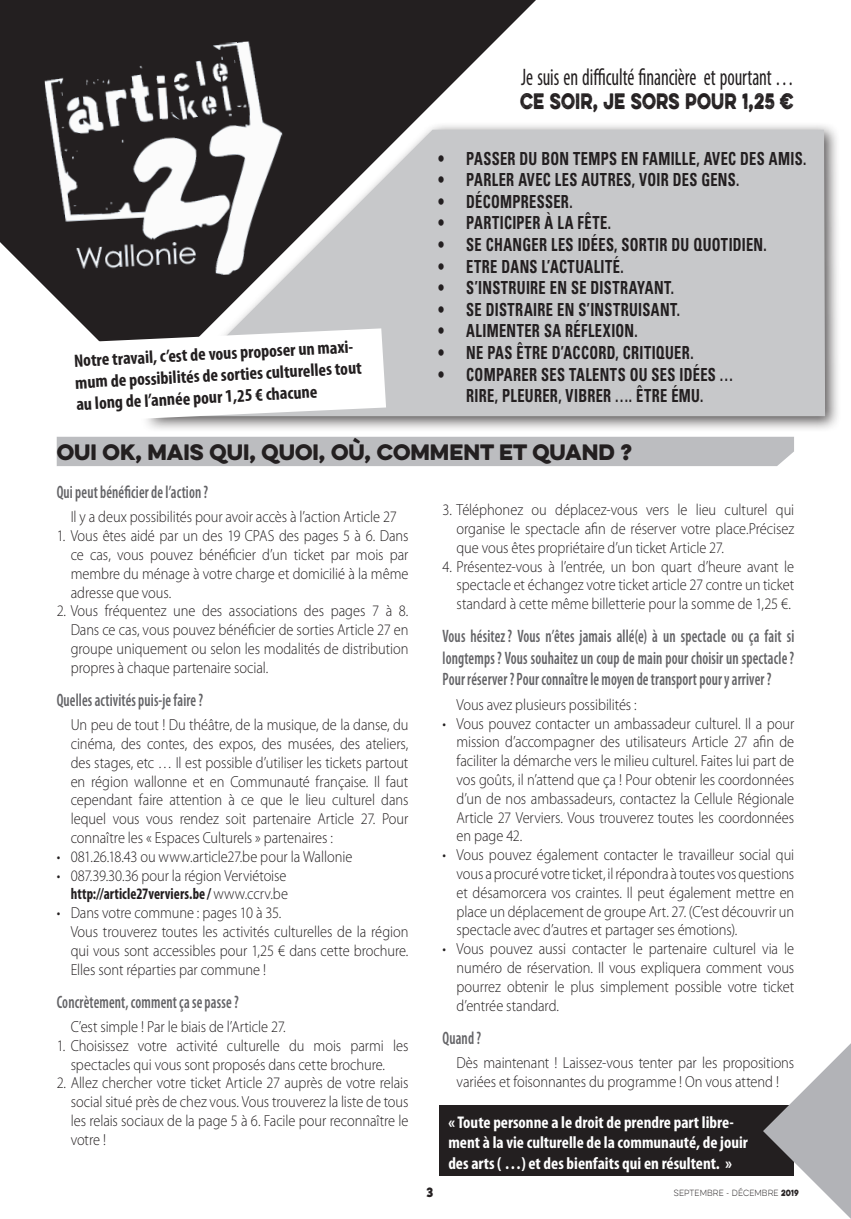
<style>
.page{position:relative;width:851px;height:1219px;background:#fff}
.page>*{position:absolute;margin:0;border:0;box-sizing:border-box;transform-origin:0 0}
.t1{font:condensed 24px "Myriad Pro";letter-spacing:-.005em;color:#231f20;scale:.8 1}
.cadre_activite{font:20px "Eveleth Clean";color:#231f20}
.t2{font:700 20px "Eveleth";letter-spacing:.005em;color:#231f20;scale:.8 1}
.t3{font:700 condensed 18px "Univers LT Std";letter-spacing:.02em;color:#231f20;scale:.8 1}
.question{font:600 condensed 18px/21.6px "Myriad Pro";letter-spacing:.01em;color:#636366;text-align:justify;scale:.8 1}
.t4{font:700 condensed 18px/21.6px "Myriad Pro";color:#231f20}
.t5{font:700 condensed 17px/20.4px "Myriad Pro";color:#fff}
.Texte{font:300 16px/18.8px "Myriad Pro";letter-spacing:-.005em;color:#231f20;text-align:justify;scale:.9 1}
.Texte-2{font:700 condensed 16px "Myriad Pro";letter-spacing:.005em;color:#231f20;scale:.9 1}
.t6{font:12px "Eveleth Clean";color:#231f20;scale:.9 1}
.t7{font:100 8px "Eveleth Clean";letter-spacing:.015em;color:#231f20;scale:.9 1}
.s1{font-weight:300;font-stretch:normal}
.s2{font-family:"Eveleth";font-weight:700}
</style>
<div class="page">
<div style="left:439px;top:1105px;width:355px;height:71px;background:#231f20"></div>
<svg style="left:0;top:0;width:536px;height:328px;fill:#231f20"></svg>
<img style="left:43px;top:40px;width:246px;height:244px">
<div style="left:140px;top:122px;width:701px;height:310px;background:#231f20;opacity:.75"></div>
<svg style="left:146px;top:130px;width:679px;height:286px;background:#b6b6b8"></svg>
<svg style="left:86px;top:328px;width:300px;height:95px"></svg>
<svg style="left:763px;top:1044px;width:87px;height:174px"></svg>
<div style="left:57px;top:437px;width:737px;height:29px;background:#bcbdc0"></div>
<p class="t1" style="left:521px;top:63px;width:342px">Je suis en difficulté financière et pourtant …</p>
<p class="t2" style="left:520px;top:86px;width:344px">CE SOIR, JE SORS POUR 1,25 €</p>
<p class="t3" style="left:438px;top:147px;width:461px">• PASSER DU BON TEMPS EN FAMILLE, AVEC DES AMIS.</p>
<p class="t3" style="left:438px;top:169px;width:378px">• PARLER AVEC LES AUTRES, VOIR DES GENS.</p>
<p class="t3" style="left:438px;top:190px;width:169px">• DÉCOMPRESSER.</p>
<p class="t3" style="left:438px;top:212px;width:217px">• PARTICIPER À LA FÊTE.</p>
<p class="t3" style="left:438px;top:234px;width:412px">• SE CHANGER LES IDÉES, SORTIR DU QUOTIDIEN.</p>
<p class="t3" style="left:438px;top:255px;width:233px">• ETRE DANS L’ACTUALITÉ.</p>
<p class="t3" style="left:438px;top:277px;width:296px">• S’INSTRUIRE EN SE DISTRAYANT.</p>
<p class="t3" style="left:438px;top:298px;width:304px">• SE DISTRAIRE EN S’INSTRUISANT.</p>
<p class="t3" style="left:438px;top:320px;width:251px">• ALIMENTER SA RÉFLEXION.</p>
<p class="t3" style="left:438px;top:342px;width:320px">• NE PAS ÊTRE D’ACCORD, CRITIQUER.</p>
<p class="t3" style="left:438px;top:363px;width:370px">• COMPARER SES TALENTS OU SES IDÉES …</p>
<p class="t3" style="left:466px;top:385px;width:298px">RIRE, PLEURER, VIBRER …. ÊTRE ÉMU.</p>
<p class="t4" style="left:73px;top:350px;width:288px;rotate:-3deg">Notre travail, c’est de vous proposer un maxi&shy;mum de possibilités de sorties culturelles tout au long de l’année pour 1,25 € chacune</p>
<p class="cadre_activite" style="left:57px;top:437px;width:577px">OUI OK, MAIS QUI, QUOI, OÙ, COMMENT ET QUAND ?</p>
<p class="question" style="left:57px;top:481px;width:191px">Qui peut bénéficier de l’action ?</p>
<p class="Texte" style="left:71px;top:507px;width:363px">Il y a deux possibilités pour avoir accès à l’action Article 27</p>
<p class="Texte" style="left:71px;top:526px;width:377px;text-indent:-14px">1. Vous êtes aidé par un des 19 CPAS des pages 5 à 6. Dans ce cas, vous pouvez bénéficier d’un ticket par mois par membre du ménage à votre charge et domicilié à la même adresse que vous.</p>
<p class="Texte" style="left:71px;top:601px;width:377px;text-indent:-14px">2. Vous fréquentez une des associations des pages 7 à 8.<br>Dans ce cas, vous pouvez bénéficier de sorties Article 27 en groupe uniquement ou selon les modalités de distribution propres à chaque partenaire social.</p>
<p class="question" style="left:57px;top:689px;width:184px">Quelles activités puis-je faire ?</p>
<p class="Texte" style="left:71px;top:715px;width:377px">Un peu de tout ! Du théâtre, de la musique, de la danse, du cinéma, des contes, des expos, des musées, des ateliers, des stages, etc … Il est possible d’utiliser les tickets partout en région wallonne et en Communauté française. Il faut cependant faire attention à ce que le lieu culturel dans lequel vous vous rendez soit partenaire Article 27. Pour connaître les « Espaces Culturels » partenaires :</p>
<p class="Texte" style="left:57px;top:847px;width:330px">• 081.26.18.43 ou www.article27.be pour la Wallonie</p>
<p class="Texte" style="left:57px;top:866px;width:257px">• 087.39.30.36 pour la région Verviétoise</p>
<p class="Texte-2" style="left:71px;top:884px;width:243px">http://article27verviers.be / <span class="s1">www.ccrv.be</span></p>
<p class="Texte" style="left:57px;top:903px;width:251px">• Dans votre commune : pages 10 à 35.</p>
<p class="Texte" style="left:71px;top:922px;width:376px">Vous trouverez toutes les activités culturelles de la région qui vous sont accessibles pour 1,25 € dans cette brochure.<br>Elles sont réparties par commune !</p>
<p class="question" style="left:57px;top:990px;width:229px">Concrètement, comment ça se passe ?</p>
<p class="Texte" style="left:71px;top:1017px;width:240px">C’est simple ! Par le biais de l’Article 27.</p>
<p class="Texte" style="left:57px;top:1036px;width:392px;text-align:center">1. Choisissez votre activité culturelle du mois parmi les spectacles qui vous sont proposés dans cette brochure.</p>
<p class="Texte" style="left:71px;top:1073px;width:377px;text-indent:-14px">2. Allez chercher votre ticket Article 27 auprès de votre relais social situé près de chez vous. Vous trouverez la liste de tous les relais sociaux de la page 5 à 6. Facile pour reconnaître le votre !</p>
<p class="Texte" style="left:456px;top:500px;width:377px;text-indent:-14px">3. Téléphonez ou déplacez-vous vers le lieu culturel qui organise le spectacle afin de réserver votre place.Précisez que vous êtes propriétaire d’un ticket Article 27.</p>
<p class="Texte" style="left:456px;top:557px;width:377px;text-indent:-14px">4. Présentez-vous à l’entrée, un bon quart d’heure avant le spectacle et échangez votre ticket article 27 contre un ticket standard à cette même billetterie pour la somme de 1,25 €.</p>
<p class="question" style="left:442px;top:625px;width:441px">Vous hésitez? Vous n’êtes jamais allé(e) à un spectacle ou ça fait si longtemps? Vous souhaitez un coup de main pour choisir un spectacle?<br>Pour réserver? Pour connaître le moyen de transport pour y arriver?</p>
<p class="Texte" style="left:456px;top:695px;width:202px">Vous avez plusieurs possibilités :</p>
<p class="Texte" style="left:456px;top:714px;width:377px;text-indent:-14px">• Vous pouvez contacter un ambassadeur culturel. Il a pour mission d’accompagner des utilisateurs Article 27 afin de faciliter la démarche vers le milieu culturel. Faites lui part de vos goûts, il n’attend que ça ! Pour obtenir les coordonnées d’un de nos ambassadeurs, contactez la Cellule Régionale Article 27 Verviers. Vous trouverez toutes les coordonnées en page 42.</p>
<p class="Texte" style="left:456px;top:845px;width:377px;text-indent:-14px">• Vous pouvez également contacter le travailleur social qui vous a procuré votre ticket, il répondra à toutes vos questions et désamorcera vos craintes. Il peut également mettre en place un déplacement de groupe Art. 27. (C’est découvrir un spectacle avec d’autres et partager ses émotions).</p>
<p class="Texte" style="left:456px;top:939px;width:377px;text-indent:-14px">• Vous pouvez aussi contacter le partenaire culturel via le numéro de réservation. Il vous expliquera comment vous pourrez obtenir le plus simplement possible votre ticket d’entrée standard.</p>
<p class="question" style="left:442px;top:1026px;width:50px">Quand ?</p>
<p class="Texte" style="left:456px;top:1053px;width:377px">Dès maintenant ! Laissez-vous tenter par les propositions variées et foisonnantes du programme ! On vous attend !</p>
<p class="t5" style="left:448px;top:1111px;width:301px">« Toute personne a le droit de prendre part libre&shy;ment à la vie culturelle de la communauté, de jouir des arts ( …) et des bienfaits qui en résultent. »</p>
<p class="t6" style="left:426px;top:1183px;width:9px">3</p>
<p class="t7" style="left:673px;top:1188px;width:140px">SEPTEMBRE - DÉCEMBRE <span class="s2">2019</span></p>
</div>
